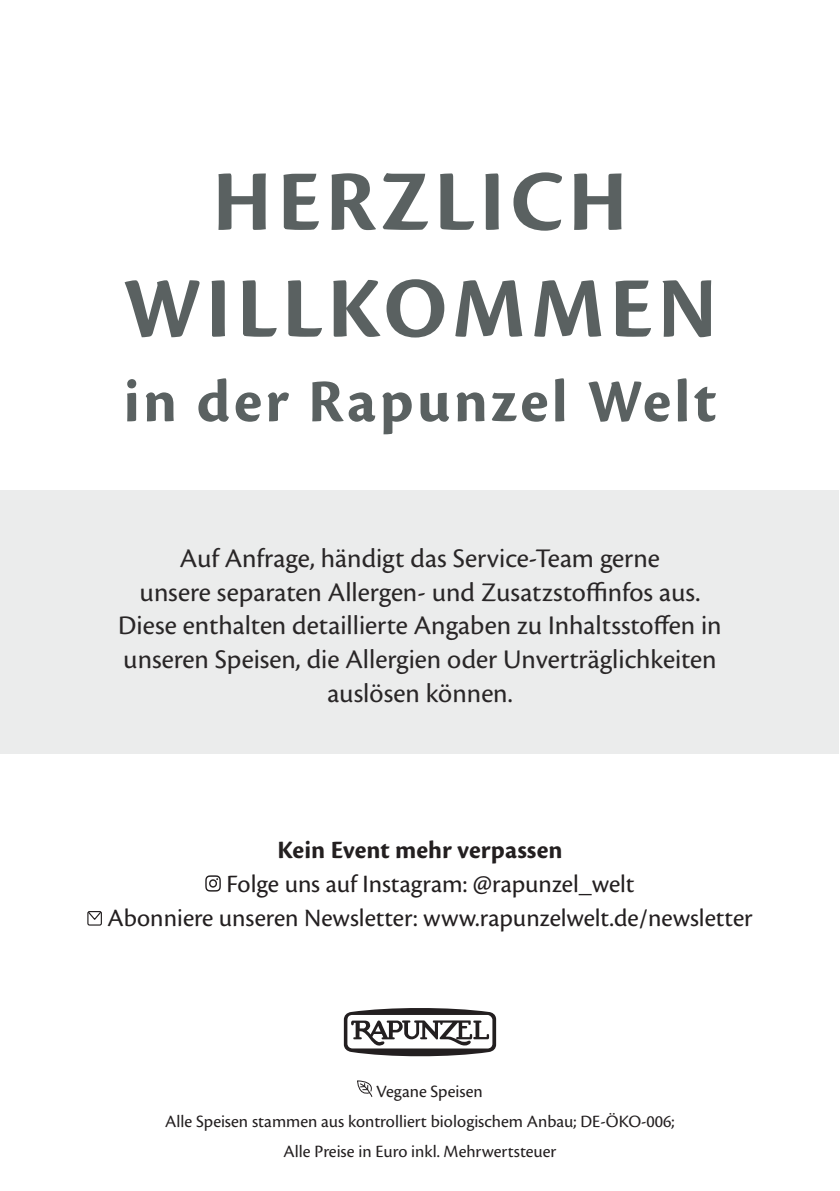
<style>
.page{position:relative;width:840px;height:1191px;background:#fff}
.page>*{position:absolute;margin:0;border:0;box-sizing:border-box;transform-origin:0 0}
.t1{font:700 89px/106.8px "Cronos Pro";letter-spacing:.055em;color:#5a6161;text-align:center}
.t2{font:700 62.8px "Cronos Pro";letter-spacing:.05em;color:#5a6161}
.t3{font:28px/33.6px "Cronos Pro";color:#231f20;text-align:center}
.t4{font:26px/34px "Cronos Pro";color:#231f20;text-align:center}
.t5{font:700 26px "Cronos Pro";color:#231f20}
.t6{font:18px "Cronos Pro";color:#231f20}
</style>
<div class="page">
<svg style="left:357px;top:1081px;width:16px;height:16px"></svg>
<svg style="left:343px;top:1008px;width:153px;height:49px"></svg>
<svg style="left:205px;top:875px;width:16px;height:16px"></svg>
<div style="left:87px;top:911px;width:15px;height:14px;border:1px solid #231f20;border-radius:2px"></div>
<svg style="left:87px;top:911px;width:15px;height:10px"></svg>
<div style="left:1px;top:490px;width:837px;height:264px;background:#ebecec"></div>
<h1 class="t1" style="left:123px;top:150px;width:595px">HERZLICH<br>WILLKOMMEN</h1>
<h2 class="t2" style="left:123px;top:365px;width:594px">in der Rapunzel Welt</h2>
<p class="t3" style="left:118px;top:541px;width:604px">Auf Anfrage, händigt das Service-Team gerne<br>unsere separaten Allergen- und Zusatzstoffinfos aus.<br>Diese enthalten detaillierte Angaben zu Inhaltsstoffen in unseren Speisen, die Allergien oder Unverträglichkeiten auslösen können.</p>
<p class="t5" style="left:277px;top:834px;width:286px">Kein Event mehr verpassen</p>
<p class="t4" style="left:107px;top:866px;width:646px">Folge uns auf Instagram: @rapunzel_welt<br>Abonniere unseren Newsletter: www.rapunzelwelt.de/newsletter</p>
<p class="t6" style="left:376px;top:1081px;width:108px">Vegane Speisen</p>
<p class="t6" style="left:165px;top:1111px;width:510px">Alle Speisen stammen aus kontrolliert biologischem Anbau; DE-ÖKO-006;</p>
<p class="t6" style="left:283px;top:1141px;width:274px">Alle Preise in Euro inkl. Mehrwertsteuer</p>
</div>
